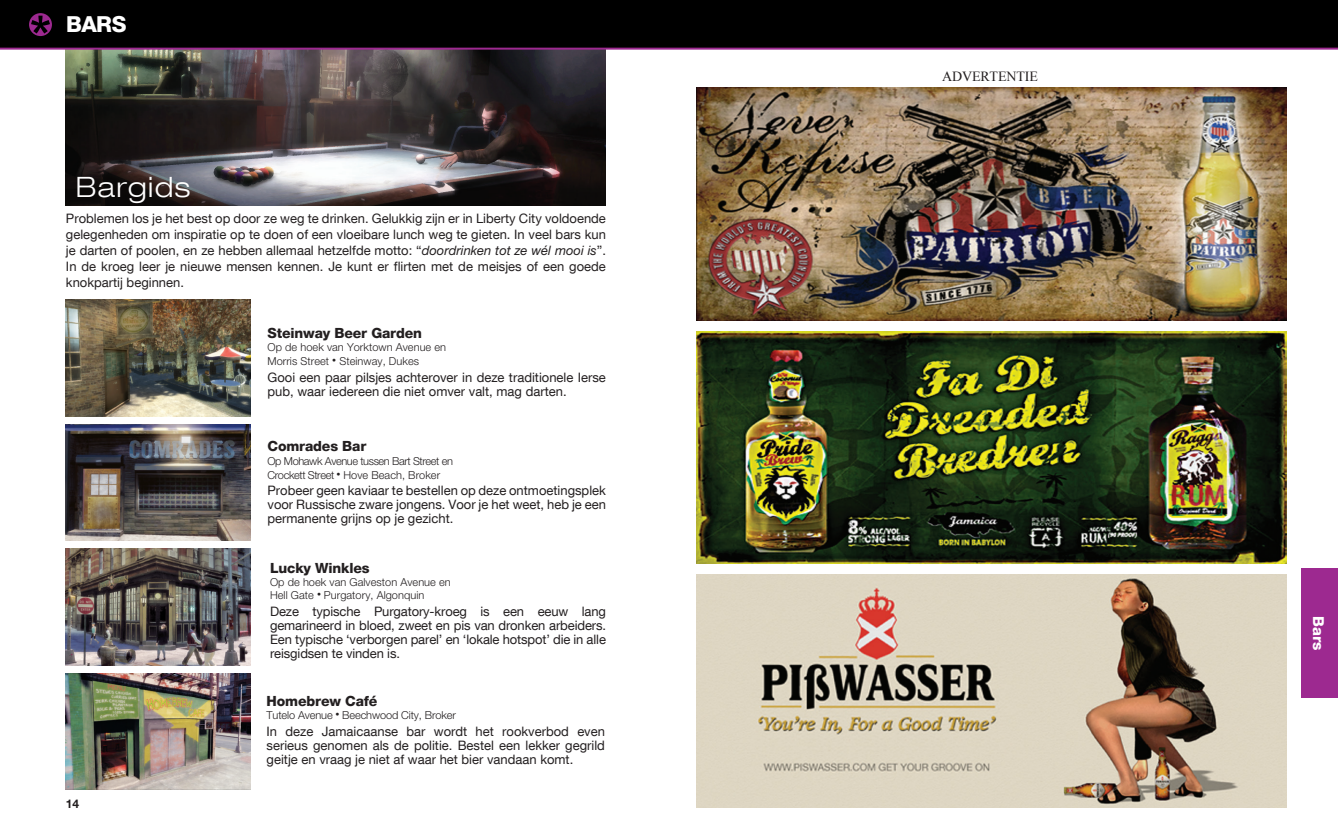
<style>
.page{position:relative;width:1338px;height:828px;background:#fff}
.page>*{position:absolute;margin:0;border:0;box-sizing:border-box;transform-origin:0 0}
.t1{font:300 expanded 28px "Helvetica Neue LT Com";letter-spacing:.05em;color:#fff}
.t2{font:800 22px "Helvetica Neue LT Com";color:#fff}
.t3{font:800 15px "Helvetica Neue LT Com";color:#fff}
.t4{font:800 14px "Helvetica Neue LT Com";letter-spacing:-.01em;color:#231f20}
.t5{font:14px "Times New Roman";letter-spacing:-.01em;color:#231f20}
.t6{font:13px/14px "Helvetica Neue LT Com";color:#231f20;text-align:justify}
.t7{font:700 12px "Helvetica Neue LT Pro";color:#231f20}
.t8{font:300 11px/14px "Helvetica Neue LT Pro";letter-spacing:.005em;color:#231f20}
.t9{font:300 11px/14px "Helvetica Neue LT Pro";letter-spacing:-.035em;color:#231f20}
.s1{font-family:"Helvetica Neue LT Std";font-style:italic}
</style>
<div class="page">
<img style="left:65px;top:50px;width:540px;height:156px">
<img style="left:65px;top:299px;width:186px;height:117px">
<img style="left:65px;top:673px;width:186px;height:117px">
<img style="left:65px;top:548px;width:186px;height:117px">
<img style="left:65px;top:424px;width:186px;height:116px">
<img style="left:696px;top:88px;width:590px;height:232px">
<img style="left:696px;top:331px;width:590px;height:233px">
<img style="left:696px;top:574px;width:590px;height:233px">
<div style="left:1301px;top:568px;width:37px;height:130px;background:#9d2990"></div>
<div style="left:0;top:0;width:1338px;height:49px;background:#000"></div>
<svg style="left:29px;top:13px;width:23px;height:23px"></svg>
<svg style="left:31px;top:16px;width:19px;height:18px"></svg>
<hr style="left:0;top:48px;width:1338px;height:2px;background:#9d2990">
<h2 class="t2" style="left:66px;top:12px;width:62px">BARS</h2>
<h1 class="t1" style="left:76px;top:170px;width:116px">Bargids</h1>
<p class="t6" style="left:66px;top:210px;width:542px;line-height:16px">Problemen los je het best op door ze weg te drinken. Gelukkig zijn er in Liberty City voldoende gelegenheden om inspiratie op te doen of een vloeibare lunch weg te gieten. In veel bars kun je darten of poolen, en ze hebben allemaal hetzelfde motto: “<span class="s1">doordrinken tot ze wél mooi is</span>”.<br>In de kroeg leer je nieuwe mensen kennen. Je kunt er flirten met de meisjes of een goede knokpartij beginnen.</p>
<p class="t4" style="left:268px;top:325px;width:156px">Steinway Beer Garden</p>
<p class="t8" style="left:268px;top:340px;width:180px">Op de hoek van Yorktown Avenue en<br>Morris Street <sup>•</sup> Steinway, Dukes</p>
<p class="t6" style="left:268px;top:370px;width:340px">Gooi een paar pilsjes achterover in deze traditionele Ierse pub, waar iedereen die niet omver valt, mag darten.</p>
<p class="t7" style="left:66px;top:796px;width:15px">14</p>
<p class="t4" style="left:268px;top:437px;width:100px">Comrades Bar</p>
<p class="t9" style="left:268px;top:453px;width:187px">Op Mohawk Avenue tussen Bart Street en<br>Crockett Street <sup>•</sup> Hove Beach, Broker</p>
<p class="t6" style="left:268px;top:483px;width:340px">Probeer geen kaviaar te bestellen op deze ontmoetingsplek voor Russische zware jongens. Voor je het weet, heb je een permanente grijns op je gezicht.</p>
<p class="t4" style="left:270px;top:559px;width:101px">Lucky Winkles</p>
<p class="t8" style="left:270px;top:575px;width:182px;line-height:13.2px">Op de hoek van Galveston Avenue en<br>Hell Gate <sup>•</sup> Purgatory, Algonquin</p>
<p class="t6" style="left:270px;top:604px;width:337px">Deze typische Purgatory-kroeg is een eeuw lang gemarineerd in bloed, zweet en pis van dronken arbeiders.<br>Een typische ‘verborgen parel’ en ‘lokale hotspot’ die in alle reisgidsen te vinden is.</p>
<p class="t4" style="left:267px;top:693px;width:112px">Homebrew Café</p>
<p class="t8" style="left:267px;top:708px;width:191px">Tutelo Avenue <sup>•</sup> Beechwood City, Broker</p>
<p class="t6" style="left:267px;top:724px;width:340px">In deze Jamaicaanse bar wordt het rookverbod even serieus genomen als de politie. Bestel een lekker gegrild geitje en vraag je niet af waar het bier vandaan komt.</p>
<p class="t5" style="left:942px;top:67px;width:97px">ADVERTENTIE</p>
<p class="t3" style="left:1328px;top:616px;width:36px;rotate:90deg">Bars</p>
</div>
